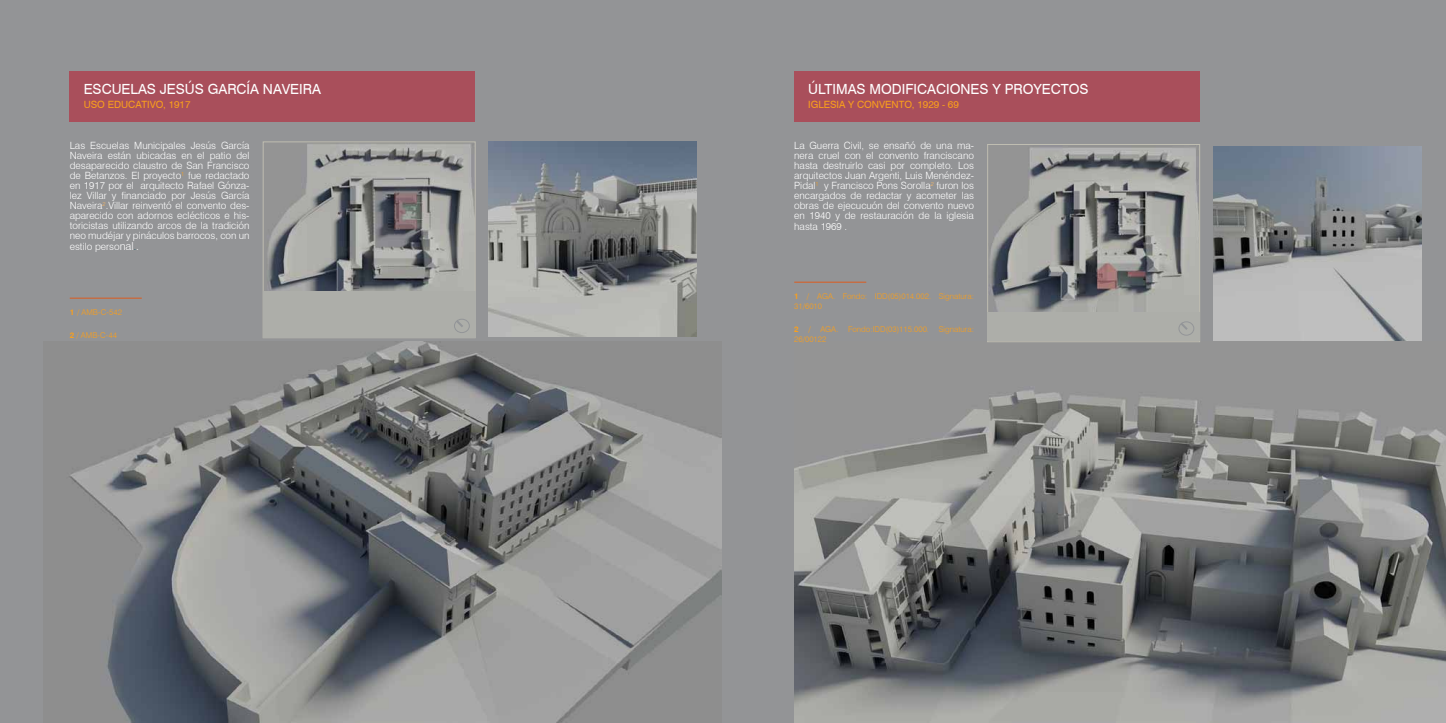
<style>
.page{position:relative;width:1446px;height:723px;background:#fff}
.page>*{position:absolute;margin:0;border:0;box-sizing:border-box;transform-origin:0 0}
.t1{font:14px "Swiss 721 BT";color:#fff}
.t2{font:300 10px/10px "Swiss 721 BT";color:#fff;text-align:justify}
.t3{font:10px "Swiss 721 BT";color:#f99f1c}
.t4{font:300 8px/10px "Swiss 721 BT";color:#f99f1c}
.s1{font-size:11px}
.s2{font-size:9px;color:#004a5d}
.s3{font-weight:700}
</style>
<div class="page">
<div style="left:0;top:0;width:731px;height:723px;background:#939496"></div>
<img style="left:489px;top:142px;width:207px;height:195px">
<img style="left:66px;top:342px;width:656px;height:380px">
<div style="left:70px;top:71px;width:405px;height:50px;background:#a94f5b"></div>
<hr style="left:70px;top:298px;width:72px;height:1px;background:#db5c1e">
<img style="left:267px;top:144px;width:206px;height:147px">
<div style="left:263px;top:142px;width:212px;height:196px;border:1px solid #bfbdb1"></div>
<div style="left:263px;top:291px;width:212px;height:47px;background:#adaea9"></div>
<div style="left:454px;top:319px;width:16px;height:14px;border:1px solid #939598;border-radius:50%"></div>
<svg style="left:454px;top:319px;width:11px;height:10px"></svg>
<div style="left:723px;top:0;width:723px;height:723px;background:#939496"></div>
<img style="left:1213px;top:146px;width:208px;height:195px">
<img style="left:794px;top:342px;width:652px;height:380px">
<div style="left:794px;top:71px;width:406px;height:50px;background:#a94f5b"></div>
<hr style="left:794px;top:282px;width:72px;height:1px;background:#db5c1e">
<img style="left:990px;top:147px;width:208px;height:165px">
<div style="left:987px;top:144px;width:213px;height:198px;border:1px solid #bfbdb1"></div>
<div style="left:987px;top:312px;width:213px;height:29px;background:#adaea9"></div>
<div style="left:1178px;top:321px;width:16px;height:15px;border:1px solid #939598;border-radius:50%"></div>
<svg style="left:1178px;top:321px;width:12px;height:11px"></svg>
<h1 class="t1" style="left:84px;top:81px;width:239px">ESCUELAS JESÚS GARCÍA NAVEIRA</h1>
<p class="t3" style="left:84px;top:99px;width:108px">USO EDUCATIVO, 1917</p>
<p class="t2" style="left:70px;top:141px;width:181px">Las Escuelas Municipales Jesús García Naveira están ubicadas en el patio del desaparecido claustro de San Francisco de Betanzos. El proyecto<sup>1</sup> fue redactado en 1917 por el arquitecto Rafael Gónza&shy;lez Villar y financiado por Jesús García Naveira<sup>2</sup>.Villar reinventó el convento des&shy;aparecido con adornos eclécticos e his&shy;toricistas utilizando arcos de la tradición neo mudéjar y pináculos barrocos, con un</p>
<p class="t2" style="left:70px;top:242px;width:71px">estilo perso<span class="s1">nal</span><span class="s2">.</span><span class="s1">.</span></p>
<p class="t4" style="left:70px;top:307px;width:54px"><span class="s3">1</span> / AMB-C-542</p>
<p class="t4" style="left:70px;top:330px;width:49px"><span class="s3">2</span> / AMB-C-44</p>
<h1 class="t1" style="left:808px;top:81px;width:282px">ÚLTIMAS MODIFICACIONES Y PROYECTOS</h1>
<p class="t3" style="left:808px;top:99px;width:152px">IGLESIA Y CONVENTO, 1929 - 69</p>
<p class="t2" style="left:794px;top:141px;width:181px">La Guerra Civil, se ensañó de una ma&shy;nera cruel con el convento franciscano hasta destruirlo casi por completo. Los arquitectos Juan Argenti, Luis Menéndez-Pidal<sup>1</sup> y Francisco Pons Sorolla<sup>2</sup> furon los encargados de redactar y acometer las obras de ejecucuón del convento nuevo en 1940 y de restauración de la iglesia</p>
<p class="t2" style="left:794px;top:222px;width:55px">hasta 1969 .</p>
<p class="t4" style="left:794px;top:291px;width:181px"><span class="s3">1</span> / AGA. Fondo: IDD(05)014.002. Signatura:<br>31/6010</p>
<p class="t4" style="left:794px;top:324px;width:181px"><span class="s3">2</span> / AGA. Fondo:IDD(03)115.000. Signatura:<br>26/00122</p>
</div>
